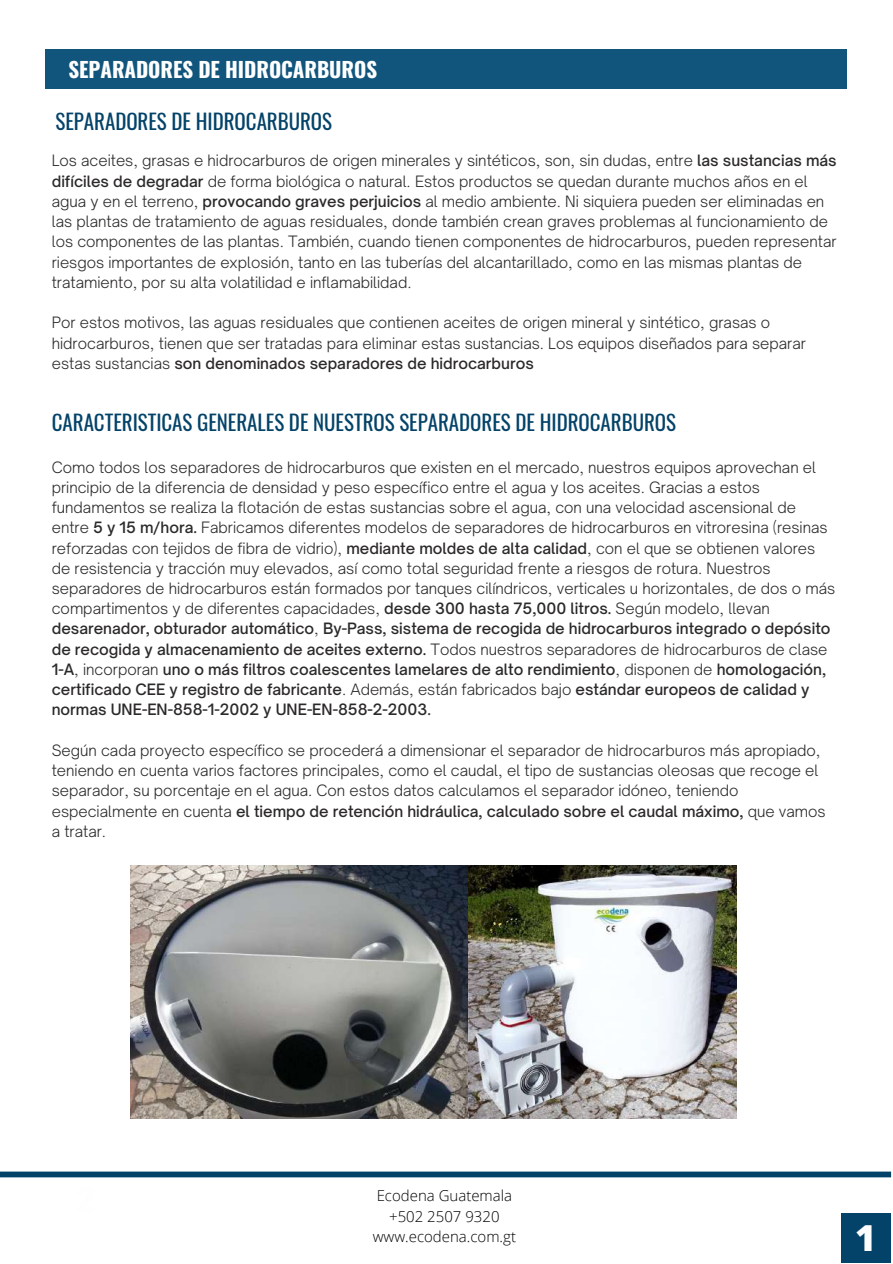
<style>
.page{position:relative;width:893px;height:1264px;background:#fff}
.page>*{position:absolute;margin:0;border:0;box-sizing:border-box;transform-origin:0 0}
.t1{font:800 35.85px "Open Sans";color:#fefefe}
.t2{font:21px "Oswald";color:#044369}
.t3{font:700 21px "Oswald";letter-spacing:-.005em;color:#fefefe}
.t4{font:300 15px/20.2px "Open Sauce One";color:#2b2a29}
.t5{font:300 15px/20.2px "Open Sans";color:#000;text-align:center}
.s1{font-weight:500}
</style>
<div class="page">
<div style="left:0;top:1171px;width:891px;height:6px;background:#044369"></div>
<div style="left:840px;top:1212px;width:50px;height:50px;background:#044369"></div>
<img style="left:130px;top:865px;width:606px;height:253px">
<div style="left:46px;top:49px;width:800px;height:40px;background:#11557d"></div>
<h2 class="t3" style="left:69px;top:53px;width:310px">SEPARADORES DE HIDROCARBUROS</h2>
<h2 class="t2" style="left:55px;top:104px;width:278px">SEPARADORES DE HIDROCARBUROS</h2>
<p class="t4" style="left:52px;top:151px;width:786px">Los aceites, grasas e hidrocarburos de origen minerales y sintéticos, son, sin dudas, entre <span class="s1">las sustancias más difíciles de degradar</span> de forma biológica o natural. Estos productos se quedan durante muchos años en el agua y en el terreno, <span class="s1">provocando graves perjuicios</span> al medio ambiente. Ni siquiera pueden ser eliminadas en las plantas de tratamiento de aguas residuales, donde también crean graves problemas al funcionamiento de los componentes de las plantas. También, cuando tienen componentes de hidrocarburos, pueden representar riesgos importantes de explosión, tanto en las tuberías del alcantarillado, como en las mismas plantas de tratamiento, por su alta volatilidad e inflamabilidad.</p>
<p class="t4" style="left:52px;top:312px;width:755px">Por estos motivos, las aguas residuales que contienen aceites de origen mineral y sintético, grasas o hidrocarburos, tienen que ser tratadas para eliminar estas sustancias. Los equipos diseñados para separar estas sustancias <span class="s1">son denominados separadores de hidrocarburos</span></p>
<h2 class="t2" style="left:52px;top:406px;width:625px">CARACTERISTICAS GENERALES DE NUESTROS SEPARADORES DE HIDROCARBUROS</h2>
<p class="t4" style="left:52px;top:456px;width:784px">Como todos los separadores de hidrocarburos que existen en el mercado, nuestros equipos aprovechan el principio de la diferencia de densidad y peso específico entre el agua y los aceites. Gracias a estos fundamentos se realiza la flotación de estas sustancias sobre el agua, con una velocidad ascensional de entre <span class="s1">5 y 15 m/hora.</span> Fabricamos diferentes modelos de separadores de hidrocarburos en vitroresina (resinas reforzadas con tejidos de fibra de vidrio), <span class="s1">mediante moldes de alta calidad</span>, con el que se obtienen valores de resistencia y tracción muy elevados, así como total seguridad frente a riesgos de rotura. Nuestros separadores de hidrocarburos están formados por tanques cilíndricos, verticales u horizontales, de dos o más compartimentos y de diferentes capacidades, <span class="s1">desde 300 hasta 75,000 litros.</span> Según modelo, llevan <span class="s1">desarenador, obturador automático</span>, <span class="s1">By-Pass, sistema de recogida de hidrocarburos integrado o depósito de recogida y almacenamiento de aceites externo.</span> Todos nuestros separadores de hidrocarburos de clase <span class="s1">1-A</span>, incorporan <span class="s1">uno o más filtros coalescentes lamelares de alto rendimiento</span>, disponen de <span class="s1">homologación, certificado CEE y registro de fabricante</span>. Además, están fabricados bajo <span class="s1">estándar europeos de calidad y normas UNE-EN-858-1-2002 y UNE-EN-858-2-2003.</span></p>
<p class="t4" style="left:52px;top:740px;width:775px">Según cada proyecto específico se procederá a dimensionar el separador de hidrocarburos más apropiado, teniendo en cuenta varios factores principales, como el caudal, el tipo de sustancias oleosas que recoge el separador, su porcentaje en el agua. Con estos datos calculamos el separador idóneo, teniendo especialmente en cuenta <span class="s1">el tiempo de retención hidráulica, calculado sobre el caudal máximo,</span> que vamos a tratar.</p>
<p class="t5" style="left:373px;top:1185px;width:145px">Ecodena Guatemala +502 2507 9320 www.ecodena.com.gt</p>
<h1 class="t1" style="left:855px;top:1212px;width:22px">1</h1>
</div>
